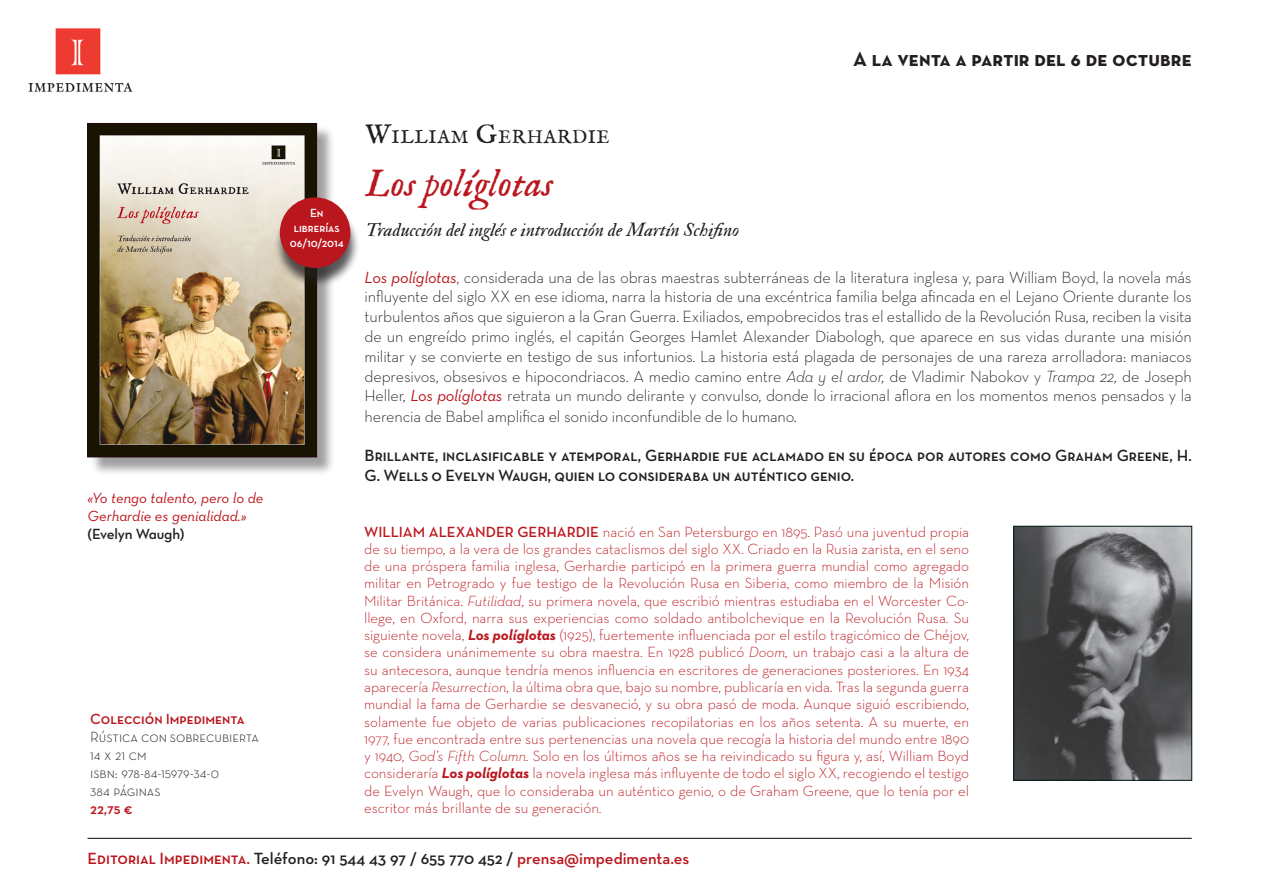
<style>
.page{position:relative;width:1263px;height:893px;background:#fff}
.page>*{position:absolute;margin:0;border:0;box-sizing:border-box;transform-origin:0 0}
.t1{font:39px "IM FELL English Italic";color:#ba161d}
.t2{font:21px "Neutra Text Bold SC";color:#231f20}
.t3{font:18.9px "IM FELL English Roman";letter-spacing:.035em;color:#231f20}
.t4{font:18.75px "IM FELL Double Pica PRO Italic";letter-spacing:.005em;color:#231f20}
.t5{font:300 16.5px/19.8px "Neutra Text";letter-spacing:-.01em;color:#231f20;text-align:justify}
.t6{font:16.5px/19.8px "Neutra Text TF Demi SC";color:#231f20}
.t7{font:600 16.5px "Neutra Text";color:#231f20}
.t8{font:300 15px/17.2px "Neutra Text";color:#ba161d;text-align:justify}
.t9{font:15px/18px "Neutra Text Book Italic Alt";color:#ba161d}
.t10{font:15px "Neutra Text Light SC";color:#231f20}
.t11{font:15px "Neutra Text TF Light SC";color:#231f20}
.t12{font:15px "Neutra Text TF Demi SC";color:#ba161d}
.t13{font:15px "Neutra Text Demi Alt";letter-spacing:-.01em;color:#231f20}
.t14{font:15px "Neutra Text Demi SC";color:#ba161d}
.t15{font:12px "Neutra Text Demi SC";color:#fff}
.s1{font-size:27px}
.s2{font-family:"Neutra Text Book Italic Alt";font-weight:400;color:#ba161d}
.s3{font-style:italic}
.s4{font-weight:600}
.s5{font-weight:700;font-style:italic}
.s6{font-family:"Neutra Text Demi SC";font-weight:400;color:#ba161d}
.s7{color:#ba161d}
</style>
<div class="page">
<img style="left:28px;top:28px;width:105px;height:65px">
<img style="left:1015px;top:528px;width:175px;height:251px">
<div style="left:1013px;top:526px;width:179px;height:255px;border:1px solid #06181d"></div>
<hr style="left:88px;top:838px;width:1104px;height:1px;background:#231f20">
<div style="left:90px;top:126px;width:245px;height:350px;background:#231f20;opacity:.43"></div>
<img style="left:90px;top:125px;width:225px;height:330px">
<div style="left:88px;top:123px;width:229px;height:334px;border:1px solid #220b0d"></div>
<div style="left:273px;top:202px;width:87px;height:87px;background:#231f20;opacity:.75"></div>
<div style="left:280px;top:197px;width:70px;height:71px;background:#ba161d;border-radius:50%"></div>
<p class="t9" style="left:88px;top:488px;width:178px">«Yo tengo talento, pero lo de<br>Gerhardie es genialidad.»</p>
<p class="t13" style="left:88px;top:524px;width:99px">(Evelyn Waugh)</p>
<p class="t12" style="left:90px;top:709px;width:156px">Colección Impedimenta</p>
<p class="t11" style="left:90px;top:727px;width:170px">Rústica con sobrecubierta</p>
<p class="t10" style="left:90px;top:745px;width:58px">14 x 21 cm</p>
<p class="t10" style="left:90px;top:763px;width:130px">isbn: 978-84-15979-34-0</p>
<p class="t10" style="left:90px;top:781px;width:72px">384 páginas</p>
<p class="t14" style="left:90px;top:799px;width:44px">22,75 €</p>
<p class="t2" style="left:853px;top:46px;width:340px">A la venta a partir del 6 de octubre</p>
<p class="t15" style="left:310px;top:206px;width:15px">En</p>
<p class="t15" style="left:294px;top:221px;width:48px">librerías</p>
<p class="t15" style="left:290px;top:236px;width:56px">06/10/2014</p>
<p class="t3" style="left:365px;top:126px;width:246px"><span class="s1">W</span>ILLIAM <span class="s1">G</span>ERHARDIE</p>
<p class="t1" style="left:365px;top:161px;width:189px">Los políglotas</p>
<p class="t4" style="left:366px;top:218px;width:375px">Traducción del inglés e introducción de Martín Schifino</p>
<p class="t5" style="left:365px;top:267px;width:829px"><span class="s2">Los políglotas</span>, considerada una de las obras maestras subterráneas de la literatura inglesa y, para William Boyd, la novela más influyente del siglo XX en ese idioma, narra la historia de una excéntrica familia belga afincada en el Lejano Oriente durante los turbulentos años que siguieron a la Gran Guerra. Exiliados, empobrecidos tras el estallido de la Revolución Rusa, reciben la visita de un engreído primo inglés, el capitán Georges Hamlet Alexander Diabologh, que aparece en sus vidas durante una misión militar y se convierte en testigo de sus infortunios. La historia está plagada de personajes de una rareza arrolladora: maniacos depresivos, obsesivos e hipocondriacos. A medio camino entre <span class="s3">Ada y el ardor,</span> de Vladimir Nabokov y <span class="s3">Trampa 22,</span> de Joseph Heller, <span class="s2">Los políglotas</span> retrata un mundo delirante y convulso, donde lo irracional aflora en los momentos menos pensados y la herencia de Babel amplifica el sonido inconfundible de lo humano.</p>
<p class="t6" style="left:365px;top:445px;width:828px">Brillante, inclasificable y atemporal, Gerhardie fue aclamado en su época por autores como Graham Greene, H.<br>G. Wells o Evelyn Waugh, quien lo consideraba un auténtico genio.</p>
<p class="t8" style="left:364px;top:523px;width:607px"><span class="s4">WILLIAM ALEXANDER GERHARDIE</span> nació en San Petersburgo en 1895. Pasó una juventud propia de su tiempo, a la vera de los grandes cataclismos del siglo XX. Criado en la Rusia zarista, en el seno de una próspera familia inglesa, Gerhardie participó en la primera guerra mundial como agregado militar en Petrogrado y fue testigo de la Revolución Rusa en Siberia, como miembro de la Misión Militar Británica. <span class="s3">Futilidad</span>, su primera novela, que escribió mientras estudiaba en el Worcester Co&shy;llege, en Oxford, narra sus experiencias como soldado antibolchevique en la Revolución Rusa. Su siguiente novela, <span class="s5">Los políglotas</span> (1925), fuertemente influenciada por el estilo tragicómico de Chéjov, se considera unánimemente su obra maestra. En 1928 publicó <span class="s3">Doom,</span> un trabajo casi a la altura de su antecesora, aunque tendría menos influencia en escritores de generaciones posteriores. En 1934 aparecería <span class="s3">Resurrection,</span> la última obra que, bajo su nombre, publicaría en vida. Tras la segunda guerra mundial la fama de Gerhardie se desvaneció, y su obra pasó de moda. Aunque siguió escribiendo, solamente fue objeto de varias publicaciones recopilatorias en los años setenta. A su muerte, en 1977, fue encontrada entre sus pertenencias una novela que recogía la historia del mundo entre 1890 y 1940, <span class="s3">God’s Fifth Column</span>. Solo en los últimos años se ha reivindicado su figura y, así, William Boyd consideraría <span class="s5">Los políglotas</span> la novela inglesa más influyente de todo el siglo XX, recogiendo el testigo de Evelyn Waugh, que lo consideraba un auténtico genio, o de Graham Greene, que lo tenía por el escritor más brillante de su generación.</p>
<p class="t7" style="left:88px;top:848px;width:603px"><span class="s6">Editorial Impedimenta.</span> Teléfono: 91 544 43 97 / 655 770 452 / <span class="s7">prensa@impedimenta.es</span></p>
</div>
